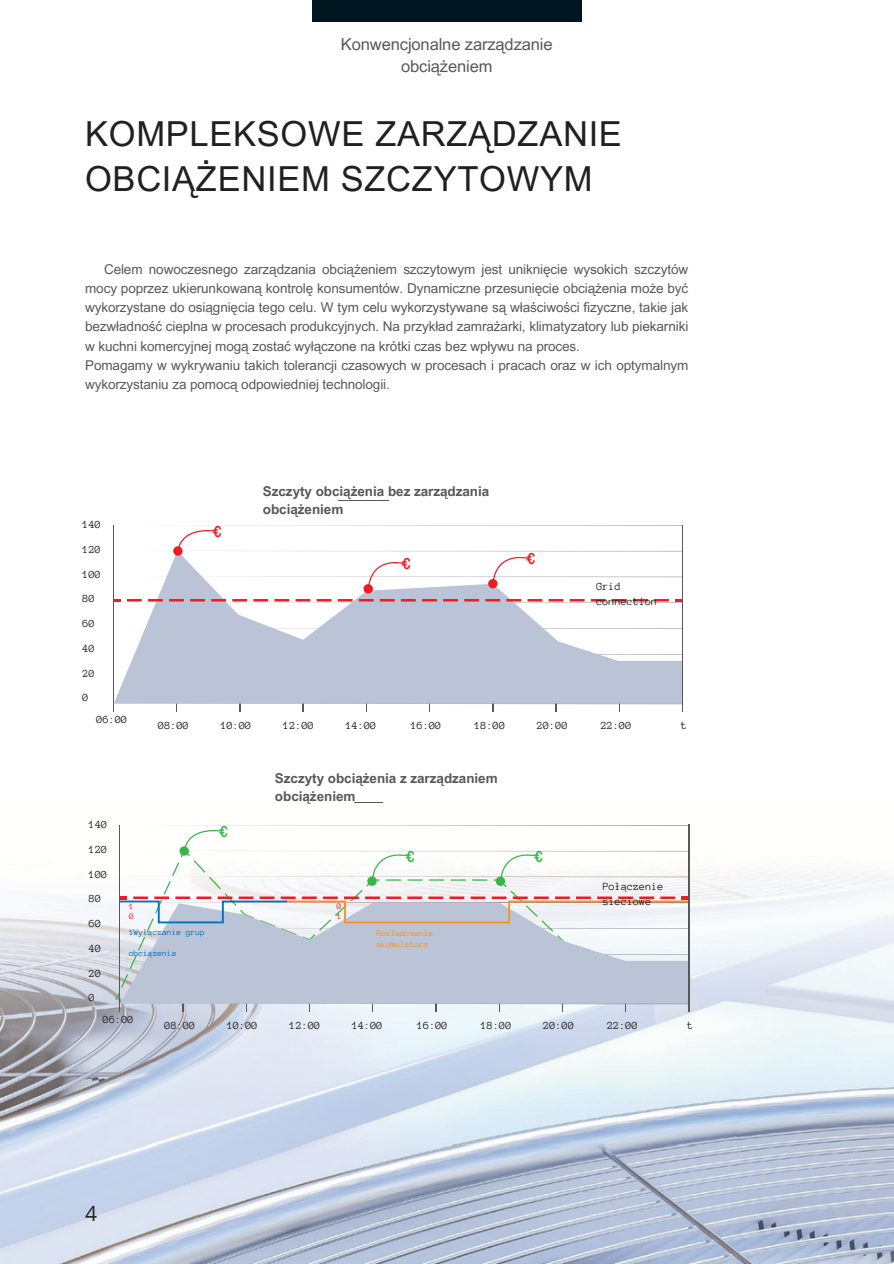
<style>
.page{position:relative;width:894px;height:1264px;background:#fff}
.page>*{position:absolute;margin:0;border:0;box-sizing:border-box;transform-origin:0 0}
.t1{font:34.5px/45px "Arial MT Pro";letter-spacing:.02em;color:#231f20}
.t2{font:21px "Open Sans";color:#231f20}
.t3{font:700 17.55px "Anonymous Pro";color:#ed1c24}
.t4{font:700 17.55px "Anonymous Pro";color:#38b54a}
.t5{font:16.5px/22.5px "Arial MT Pro";letter-spacing:-.005em;color:#58585a;text-align:center}
.t6{font:13.5px/19.2px "Arial MT Pro";letter-spacing:-.005em;color:#58585a}
.t7{font:700 13.5px/18px "Arial MT Pro";letter-spacing:-.005em;color:#58585a}
.t8{font:11.25px/14.7px "Anonymous Pro";letter-spacing:-.005em;color:#231f20}
.t9{font:8.7px "Anonymous Pro";letter-spacing:-.005em;color:#0072bc}
.t10{font:8.7px/11.2px "Anonymous Pro";letter-spacing:-.005em;color:#f8941d}
.t11{font:8.7px/10.2px "Anonymous Pro";color:#ed1c24}
</style>
<div class="page">
<img style="left:0;top:802px;width:893px;height:460px">
<hr style="left:338px;top:500px;width:50px;height:1px;background:#58585a">
<svg style="left:354px;top:802px;width:28px;height:1px"></svg>
<div style="left:312px;top:0;width:269px;height:21px;background:#001722"></div>
<hr style="left:109px;top:680px;width:573px;height:1px;background:#58585a">
<hr style="left:109px;top:654px;width:573px;height:1px;background:#58585a">
<hr style="left:109px;top:628px;width:573px;height:1px;background:#58585a">
<hr style="left:109px;top:602px;width:573px;height:1px;background:#58585a">
<hr style="left:109px;top:576px;width:573px;height:1px;background:#58585a">
<hr style="left:109px;top:551px;width:573px;height:1px;background:#58585a">
<hr style="left:109px;top:525px;width:573px;height:1px;background:#58585a">
<hr style="left:113px;top:525px;width:1px;height:186px;background:#58585a">
<svg style="left:114px;top:551px;width:568px;height:152px;fill:#bbc3d7"></svg>
<svg style="left:675px;top:599px;width:7px;height:2px"></svg>
<svg style="left:127px;top:599px;width:541px;height:2px"></svg>
<svg style="left:113px;top:599px;width:8px;height:2px"></svg>
<svg style="left:178px;top:530px;width:36px;height:16px"></svg>
<svg style="left:173px;top:546px;width:10px;height:10px"></svg>
<svg style="left:367px;top:562px;width:36px;height:27px"></svg>
<div style="left:363px;top:584px;width:10px;height:9px;background:#ed1c24;border-radius:50%"></div>
<svg style="left:492px;top:557px;width:35px;height:27px"></svg>
<div style="left:488px;top:579px;width:9px;height:9px;background:#ed1c24;border-radius:50%"></div>
<hr style="left:682px;top:525px;width:1px;height:186px;background:#58585a">
<hr style="left:109px;top:703px;width:573px;height:1px;background:#58585a">
<hr style="left:116px;top:825px;width:572px;height:1px;background:#231f20">
<hr style="left:119px;top:825px;width:1px;height:186px;background:#58585a">
<svg style="left:115px;top:830px;width:573px;height:181px"></svg>
<hr style="left:688px;top:825px;width:1px;height:186px;background:#58585a">
<h3 class="t5" style="left:341px;top:35px;width:213px">Konwencjonalne zarządzanie obciążeniem</h3>
<h4 class="t1" style="left:85px;top:116px;width:538px">KOMPLEKSOWE ZARZĄDZANIE<br>OBCIĄŻENIEM SZCZYTOWYM</h4>
<p class="t6" style="left:85px;top:261px;width:604px;text-indent:19px">Celem nowoczesnego zarządzania obciążeniem szczytowym jest uniknięcie wysokich szczytów mocy poprzez ukierunkowaną kontrolę konsumentów. Dynamiczne przesunięcie obciążenia może być wykorzystane do osiągnięcia tego celu. W tym celu wykorzystywane są właściwości fizyczne, takie jak bezwładność cieplna w procesach produkcyjnych. Na przykład zamrażarki, klimatyzatory lub piekarniki w kuchni komercyjnej mogą zostać wyłączone na krótki czas bez wpływu na proces.<br>Pomagamy w wykrywaniu takich tolerancji czasowych w procesach i pracach oraz w ich optymalnym wykorzystaniu za pomocą odpowiedniej technologii.</p>
<h5 class="t8" style="left:83px;top:517px;width:20px">140</h5>
<h5 class="t8" style="left:83px;top:542px;width:20px">120</h5>
<h5 class="t8" style="left:83px;top:566px;width:20px">100</h5>
<h5 class="t8" style="left:83px;top:591px;width:14px">80</h5>
<h5 class="t8" style="left:83px;top:616px;width:14px">60</h5>
<h5 class="t8" style="left:83px;top:641px;width:14px">40</h5>
<h5 class="t8" style="left:83px;top:665px;width:14px">20</h5>
<h5 class="t8" style="left:83px;top:690px;width:8px">0</h5>
<h5 class="t8" style="left:96px;top:712px;width:32px">06:00</h5>
<h5 class="t3" style="left:213px;top:522px;width:11px">€</h5>
<p class="t7" style="left:263px;top:484px;width:228px">Szczyty obciążenia bez zarządzania obciążeniem</p>
<h5 class="t3" style="left:402px;top:555px;width:11px">€</h5>
<h5 class="t3" style="left:526px;top:549px;width:11px">€</h5>
<h5 class="t8" style="left:158px;top:718px;width:32px">08:00</h5>
<h5 class="t8" style="left:221px;top:718px;width:32px">10:00</h5>
<h5 class="t8" style="left:283px;top:718px;width:32px">12:00</h5>
<h5 class="t8" style="left:345px;top:718px;width:32px">14:00</h5>
<p class="t8" style="left:410px;top:718px;width:32px">16:00</p>
<p class="t8" style="left:474px;top:718px;width:32px">18:00</p>
<p class="t8" style="left:536px;top:718px;width:32px">20:00</p>
<h5 class="t8" style="left:89px;top:817px;width:20px">140</h5>
<h5 class="t8" style="left:89px;top:842px;width:20px">120</h5>
<h5 class="t8" style="left:89px;top:866px;width:20px">100</h5>
<h5 class="t8" style="left:89px;top:891px;width:14px">80</h5>
<h5 class="t8" style="left:89px;top:916px;width:14px">60</h5>
<h5 class="t8" style="left:89px;top:941px;width:14px">40</h5>
<h5 class="t8" style="left:89px;top:965px;width:14px">20</h5>
<h5 class="t8" style="left:89px;top:990px;width:8px">0</h5>
<h5 class="t8" style="left:103px;top:1011px;width:32px">06:00</h5>
<h5 class="t11" style="left:129px;top:901px;width:6px">1</h5>
<h5 class="t11" style="left:129px;top:911px;width:6px">0</h5>
<h5 class="t9" style="left:129px;top:927px;width:77px">1Wyłączanie grup</h5>
<h5 class="t9" style="left:129px;top:949px;width:49px">obciążenia</h5>
<h5 class="t8" style="left:164px;top:1018px;width:32px">08:00</h5>
<h5 class="t4" style="left:219px;top:822px;width:11px">€</h5>
<h5 class="t8" style="left:227px;top:1018px;width:32px">10:00</h5>
<p class="t7" style="left:275px;top:770px;width:224px">Szczyty obciążenia z zarządzaniem obciążeniem</p>
<p class="t11" style="left:336px;top:901px;width:6px">0<br>1</p>
<h5 class="t4" style="left:406px;top:847px;width:11px">€</h5>
<p class="t10" style="left:376px;top:927px;width:58px">Rozładowanie akumulatora</p>
<h5 class="t8" style="left:289px;top:1018px;width:32px">12:00</h5>
<h5 class="t8" style="left:352px;top:1018px;width:32px">14:00</h5>
<h3 class="t8" style="left:417px;top:1018px;width:32px">16:00</h3>
<p class="t8" style="left:480px;top:1018px;width:32px">18:00</p>
<h5 class="t4" style="left:534px;top:847px;width:11px">€</h5>
<p class="t8" style="left:543px;top:1018px;width:32px">20:00</p>
<p class="t8" style="left:596px;top:579px;width:62px">Grid connection</p>
<p class="t8" style="left:600px;top:718px;width:32px">22:00</p>
<p class="t8" style="left:680px;top:718px;width:8px">t</p>
<p class="t8" style="left:602px;top:879px;width:62px">Połączenie sieciowe</p>
<p class="t8" style="left:607px;top:1018px;width:32px">22:00</p>
<h5 class="t8" style="left:686px;top:1018px;width:8px">t</h5>
<h1 class="t2" style="left:85px;top:1198px;width:13px">4</h1>
</div>
